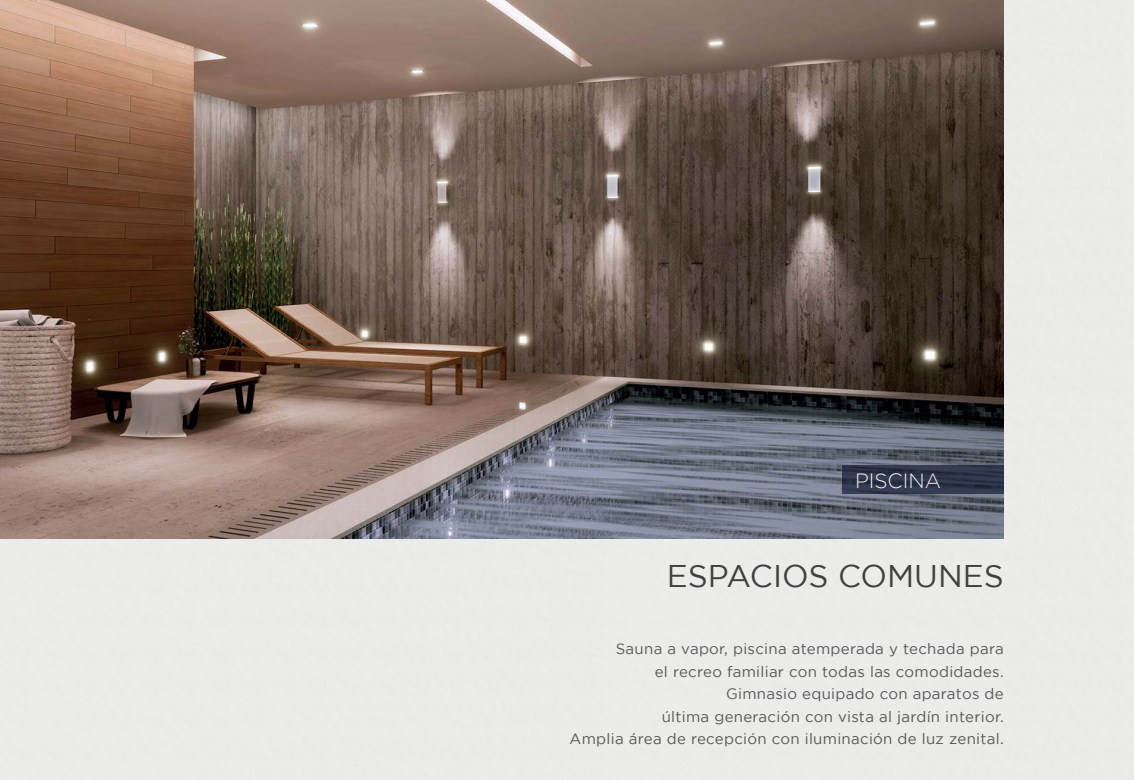
<style>
.page{position:relative;width:1134px;height:780px;background:#fff}
.page>*{position:absolute;margin:0;border:0;box-sizing:border-box;transform-origin:0 0}
.t1{font:31.25px "Gotham";color:#404041}
.t2{font:300 20.62px "Gotham";color:#f1f1f2}
.t3{font:15px/22.5px "Gotham";letter-spacing:.02em;color:#57585a;text-align:right}
</style>
<div class="page">
<img style="left:0;top:0;width:1004px;height:539px">
<svg style="left:842px;top:466px;width:161px;height:28px;background:#2d354a"></svg>
<h2 class="t2" style="left:855px;top:472px;width:88px">PISCINA</h2>
<h1 class="t1" style="left:667px;top:564px;width:338px">ESPACIOS COMUNES</h1>
<p class="t3" style="left:569px;top:638px;width:436px">Sauna a vapor, piscina atemperada y techada para<br>el recreo familiar con todas las comodidades.<br>Gimnasio equipado con aparatos de<br>última generación con vista al jardín interior.<br>Amplia área de recepción con iluminación de luz zenital.</p>
</div>
